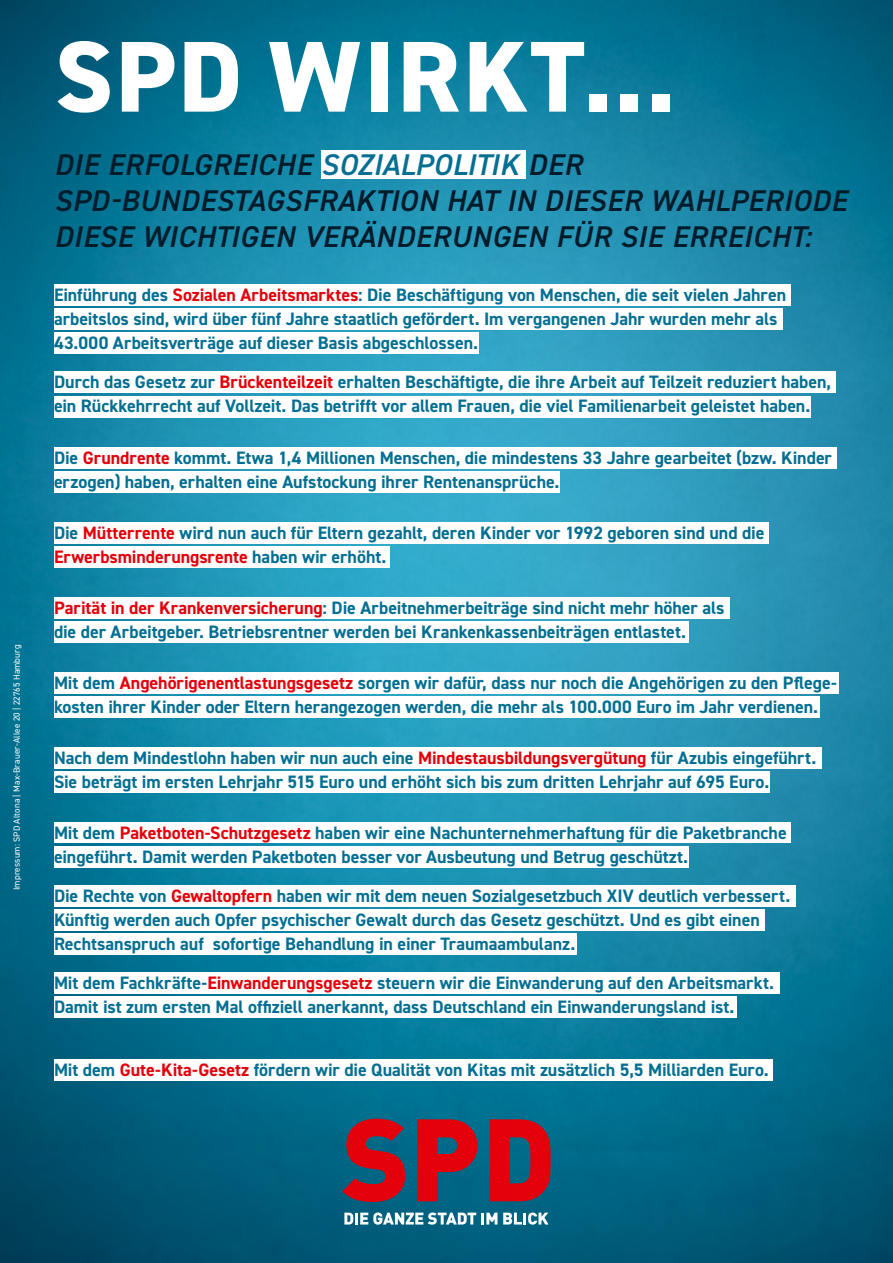
<style>
.page{position:relative;width:893px;height:1263px;background:#fff}
.page>*{position:absolute;margin:0;border:0;box-sizing:border-box;transform-origin:0 0}
.t1{font:800 100.95px "DIN2014";letter-spacing:.03em;color:#fff}
.t2{font:italic 600 30px/36px "DIN2014";letter-spacing:.02em;color:#001b2a}
.t3{font:700 18px/24px "DIN2014";letter-spacing:-.005em;color:#046f92}
.t4{font:9px "DIN2014";letter-spacing:.015em;color:#fff}
.s1{color:#046f92}
.s2{color:#e3000b}
</style>
<div class="page">
<img style="left:0;top:0;width:893px;height:1263px">
<div style="left:54px;top:285px;width:737px;height:21px;background:#fff"></div>
<div style="left:54px;top:309px;width:728px;height:21px;background:#fff"></div>
<div style="left:54px;top:333px;width:425px;height:21px;background:#fff"></div>
<div style="left:54px;top:372px;width:782px;height:21px;background:#fff"></div>
<div style="left:54px;top:396px;width:757px;height:21px;background:#fff"></div>
<div style="left:54px;top:447px;width:783px;height:21px;background:#fff"></div>
<div style="left:54px;top:471px;width:506px;height:21px;background:#fff"></div>
<div style="left:54px;top:522px;width:715px;height:21px;background:#fff"></div>
<div style="left:54px;top:546px;width:335px;height:21px;background:#fff"></div>
<div style="left:54px;top:597px;width:675px;height:21px;background:#fff"></div>
<div style="left:54px;top:621px;width:635px;height:21px;background:#fff"></div>
<div style="left:54px;top:672px;width:784px;height:21px;background:#fff"></div>
<div style="left:54px;top:696px;width:765px;height:21px;background:#fff"></div>
<div style="left:54px;top:747px;width:767px;height:21px;background:#fff"></div>
<div style="left:54px;top:771px;width:716px;height:21px;background:#fff"></div>
<div style="left:54px;top:822px;width:737px;height:21px;background:#fff"></div>
<div style="left:54px;top:846px;width:634px;height:21px;background:#fff"></div>
<div style="left:54px;top:885px;width:741px;height:21px;background:#fff"></div>
<div style="left:54px;top:909px;width:710px;height:21px;background:#fff"></div>
<div style="left:54px;top:933px;width:523px;height:21px;background:#fff"></div>
<div style="left:54px;top:973px;width:726px;height:21px;background:#fff"></div>
<div style="left:54px;top:996px;width:682px;height:21px;background:#fff"></div>
<div style="left:54px;top:1060px;width:718px;height:21px;background:#fff"></div>
<div style="left:321px;top:150px;width:205px;height:28px;background:#fff"></div>
<svg style="left:342px;top:1119px;width:63px;height:83px;background:#88283b"></svg>
<svg style="left:417px;top:1119px;width:61px;height:82px;background:#8f2638"></svg>
<svg style="left:489px;top:1119px;width:63px;height:82px;background:#a41d2d"></svg>
<svg style="left:344px;top:1212px;width:153px;height:12px"></svg>
<svg style="left:503px;top:1212px;width:46px;height:12px"></svg>
<p class="t4" style="left:11px;top:890px;width:247px;rotate:-90deg">Impressum: SPD Altona | Max-Brauer-Allee 20 | 22765 Hamburg</p>
<h1 class="t1" style="left:55px;top:10px;width:623px">SPD WIRKT...</h1>
<h2 class="t2" style="left:54px;top:146px;width:794px">DIE ERFOLGREICHE <span class="s1">SOZIALPOLITIK</span> DER<br>SPD‑BUNDESTAGSFRAKTION HAT IN DIESER WAHLPERIODE<br>DIESE WICHTIGEN VERÄNDERUNGEN FÜR SIE ERREICHT:</h2>
<p class="t3" style="left:54px;top:283px;width:734px">Einführung des <span class="s2">Sozialen Arbeitsmarktes</span>: Die Beschäftigung von Menschen, die seit vielen Jahren arbeitslos sind, wird über fünf Jahre staatlich gefördert. Im vergangenen Jahr wurden mehr als<br>43.000 Arbeitsverträge auf dieser Basis abgeschlossen.</p>
<p class="t3" style="left:54px;top:370px;width:779px">Durch das Gesetz zur <span class="s2">Brückenteilzeit</span> erhalten Beschäftigte, die ihre Arbeit auf Teilzeit reduziert haben, ein Rückkehrrecht auf Vollzeit. Das betrifft vor allem Frauen, die viel Familienarbeit geleistet haben.</p>
<p class="t3" style="left:54px;top:445px;width:779px">Die <span class="s2">Grundrente</span> kommt. Etwa 1,4 Millionen Menschen, die mindestens 33 Jahre gearbeitet (bzw. Kinder erzogen) haben, erhalten eine Aufstockung ihrer Rentenansprüche.</p>
<p class="t3" style="left:54px;top:520px;width:712px">Die <span class="s2">Mütterrente</span> wird nun auch für Eltern gezahlt, deren Kinder vor 1992 geboren sind und die<br><span class="s2">Erwerbsminderungsrente</span> haben wir erhöht.</p>
<p class="t3" style="left:54px;top:595px;width:672px"><span class="s2">Parität in der Krankenversicherung</span>: Die Arbeitnehmerbeiträge sind nicht mehr höher als die der Arbeitgeber. Betriebsrentner werden bei Krankenkassenbeiträgen entlastet.</p>
<p class="t3" style="left:54px;top:670px;width:784px">Mit dem <span class="s2">Angehörigenentlastungsgesetz</span> sorgen wir dafür, dass nur noch die Angehörigen zu den Pflege&shy;kosten ihrer Kinder oder Eltern herangezogen werden, die mehr als 100.000 Euro im Jahr verdienen.</p>
<p class="t3" style="left:54px;top:745px;width:764px">Nach dem Mindestlohn haben wir nun auch eine <span class="s2">Mindestausbildungsvergütung</span> für Azubis eingeführt.<br>Sie beträgt im ersten Lehrjahr 515 Euro und erhöht sich bis zum dritten Lehrjahr auf 695 Euro.</p>
<p class="t3" style="left:54px;top:820px;width:734px">Mit dem <span class="s2">Paketboten-Schutzgesetz</span> haben wir eine Nachunternehmerhaftung für die Paketbranche eingeführt. Damit werden Paketboten besser vor Ausbeutung und Betrug geschützt.</p>
<p class="t3" style="left:54px;top:884px;width:738px">Die Rechte von <span class="s2">Gewaltopfern</span> haben wir mit dem neuen Sozialgesetzbuch XIV deutlich verbessert.<br>Künftig werden auch Opfer psychischer Gewalt durch das Gesetz geschützt. Und es gibt einen<br>Rechtsanspruch auf sofortige Behandlung in einer Traumaambulanz.</p>
<p class="t3" style="left:54px;top:971px;width:722px">Mit dem Fachkräfte-<span class="s2">Einwanderungsgesetz</span> steuern wir die Einwanderung auf den Arbeitsmarkt.<br>Damit ist zum ersten Mal offiziell anerkannt, dass Deutschland ein Einwanderungsland ist.</p>
<p class="t3" style="left:54px;top:1058px;width:716px">Mit dem <span class="s2">Gute-Kita-Gesetz</span> fördern wir die Qualität von Kitas mit zusätzlich 5,5 Milliarden Euro.</p>
</div>
